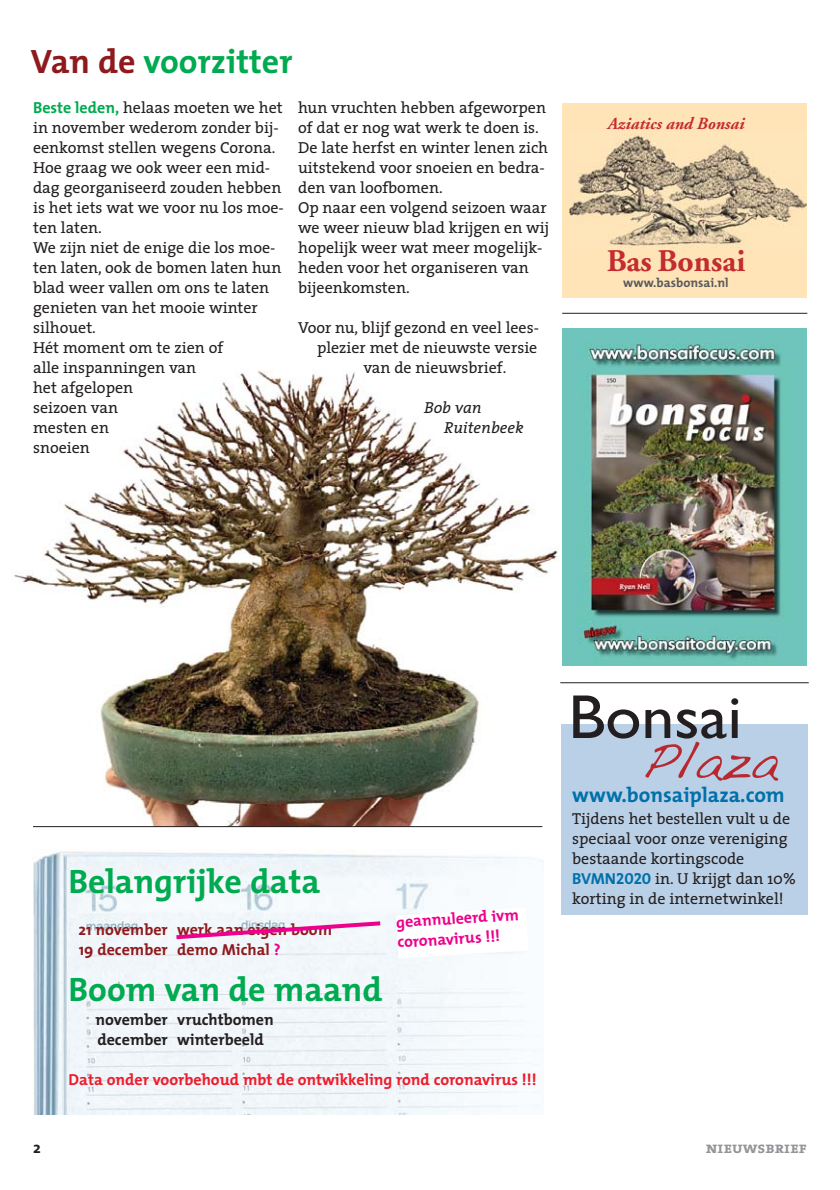
<style>
.page{position:relative;width:840px;height:1190px;background:#fff}
.page>*{position:absolute;margin:0;border:0;box-sizing:border-box;transform-origin:0 0}
.t1{font:62.4px "Gill Sans";color:#231f20;scale:1.05 1}
.t2{font:700 34px "The Mix";color:#00aa50}
.t3{font:700 31.4px "Adobe Garamond";color:#c32c30}
.t4{font:700 21px "The Mix";color:#0070aa}
.t5{font:italic 700 17px "Adobe Garamond";color:#c32c30}
.t6{font:16px/20px "The Serif";color:#231f20}
.t7{font:700 16px "The Mix";color:#ed1c2c}
.t8{font:700 16px/20px "The Mix";color:#8e1a1d}
.t9{font:700 16px/20px "The Mix";color:#231f20}
.t10{font:700 16px/20px "The Mix";color:#ec008c}
.t11{font:italic 16px/20px "The Serif";color:#231f20}
.t12{font:16px "The Serif Bold Caps";color:#939598}
.t13{font:700 12.8px "The Mix";color:#58595b}
.s1{color:#8e1a1d}
.s2{font-family:"The Mix";font-weight:700;color:#00aa50}
.s3{color:#ec008c}
.s4{font-family:"The Mix";font-weight:700;color:#0070aa}
.s5{font-family:"The Serif Bold Caps";color:#0070aa}
</style>
<div class="page">
<img style="left:14px;top:370px;width:544px;height:457px">
<img style="left:33px;top:851px;width:510px;height:263px">
<div style="left:562px;top:103px;width:245px;height:194px;background:#ffe4b8"></div>
<img style="left:569px;top:134px;width:238px;height:113px">
<img style="left:563px;top:329px;width:243px;height:336px">
<div style="left:561px;top:724px;width:247px;height:191px;background:#bad0e6"></div>
<svg style="left:645px;top:742px;width:134px;height:39px"></svg>
<hr style="left:560px;top:682px;width:249px;height:1px;background:#231f20">
<hr style="left:33px;top:826px;width:509px;height:1px;background:#231f20">
<hr style="left:562px;top:313px;width:245px;height:1px;background:#231f20">
<svg style="left:172px;top:919px;width:212px;height:22px"></svg>
<svg style="left:396px;top:908px;width:132px;height:50px"></svg>
<h2 class="t2" style="left:31px;top:49px;width:263px"><span class="s1">Van de</span> voorzitter</h2>
<p class="t6" style="left:33px;top:100px;width:252px"><span class="s2">Beste leden,</span> helaas moeten we het in november wederom zonder bij&shy;eenkomst stellen wegens Corona.<br>Hoe graag we ook weer een mid&shy;dag georganiseerd zouden hebben is het iets wat we voor nu los moe&shy;ten laten.<br>We zijn niet de enige die los moe&shy;ten laten, ook de bomen laten hun blad weer vallen om ons te laten genieten van het mooie winter silhouet.<br>Hét moment om te zien of<br>alle inspanningen van<br>het afgelopen<br>seizoen van<br>mesten en<br>snoeien</p>
<p class="t6" style="left:298px;top:100px;width:253px">hun vruchten hebben afgeworpen of dat er nog wat werk te doen is.<br>De late herfst en winter lenen zich uitstekend voor snoeien en bedra&shy;den van loofbomen.<br>Op naar een volgend seizoen waar we weer nieuw blad krijgen en wij hopelijk weer wat meer mogelijk&shy;heden voor het organiseren van bijeenkomsten.</p>
<p class="t6" style="left:298px;top:320px;width:242px">Voor nu, blijf gezond en veel lees-</p>
<p class="t6" style="left:317px;top:340px;width:222px">plezier met de nieuwste versie</p>
<p class="t6" style="left:363px;top:360px;width:144px">van de nieuwsbrief.</p>
<p class="t11" style="left:444px;top:399px;width:81px;text-indent:-20px">Bob van<br>Ruitenbeek</p>
<p class="t5" style="left:608px;top:117px;width:138px">Aziatics and Bonsai</p>
<h3 class="t3" style="left:607px;top:249px;width:140px">Bas Bonsai</h3>
<p class="t13" style="left:623px;top:278px;width:107px">www.basbonsai.nl</p>
<h2 class="t2" style="left:69px;top:868px;width:253px">Belangrijke data</h2>
<p class="t8" style="left:78px;top:921px;width:255px">21 november werk aan eigen boom<br>19 december demo Michal <span class="s3">?</span></p>
<h2 class="t2" style="left:69px;top:976px;width:315px">Boom van de maand</h2>
<p class="t9" style="left:95px;top:1011px;width:180px">november vruchtbomen december winterbeeld</p>
<p class="t7" style="left:69px;top:1073px;width:469px">Data onder voorbehoud mbt de ontwikkeling rond coronavirus !!!</p>
<p class="t10" style="left:396px;top:914px;width:124px;rotate:-4deg">geannuleerd ivm coronavirus !!!</p>
<h1 class="t1" style="left:568px;top:695px;width:167px">Bonsai</h1>
<h3 class="t4" style="left:572px;top:786px;width:214px">www.bonsaiplaza.com</h3>
<p class="t6" style="left:572px;top:810px;width:225px">Tijdens het bestellen vult u de speciaal voor onze vereniging bestaande kortingscode<br><span class="s4">BVMN</span><span class="s5">2020</span> in. U krijgt dan 10% korting in de internetwinkel!</p>
<p class="t9" style="left:33px;top:1139px;width:9px">2</p>
<p class="t12" style="left:706px;top:1138px;width:103px">nieuwsbrief</p>
</div>
